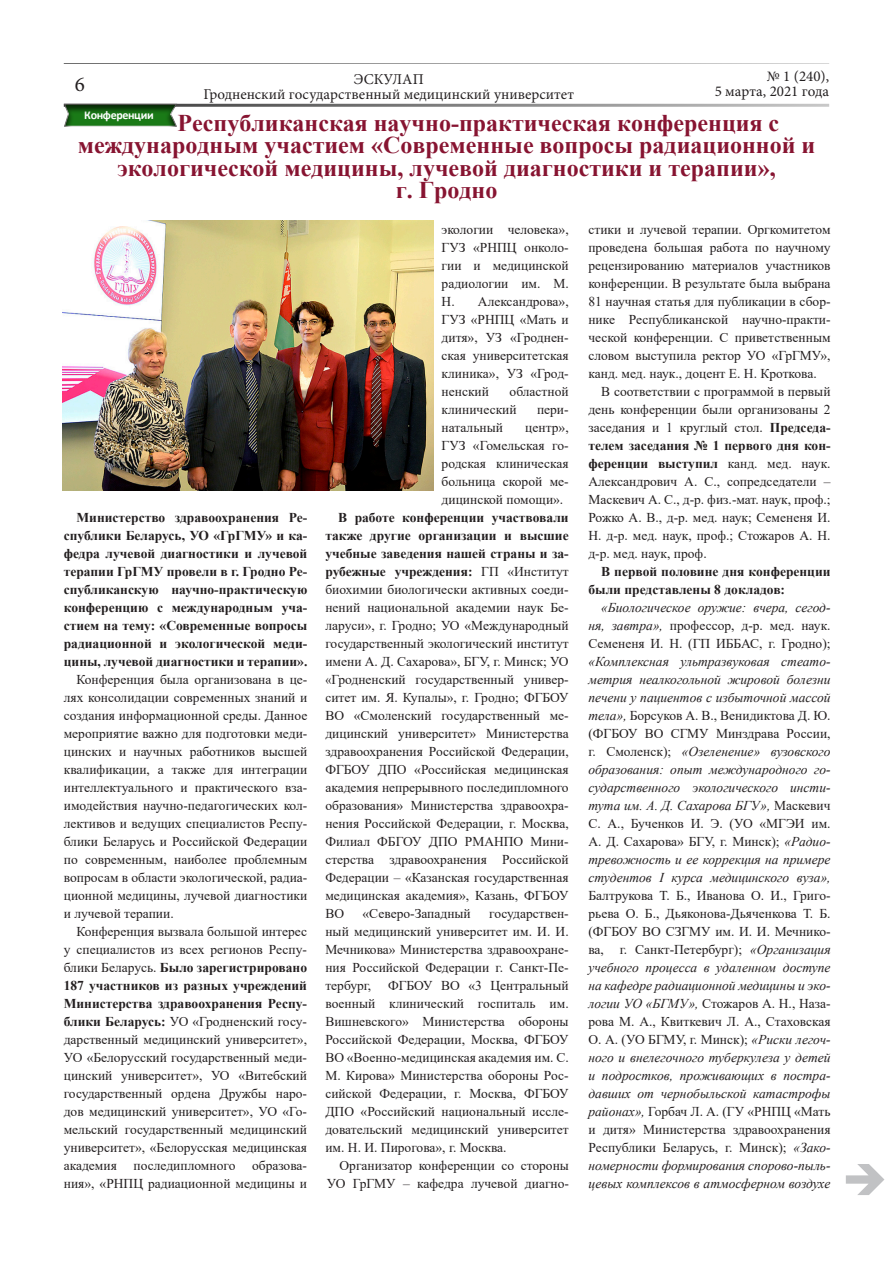
<style>
.page{position:relative;width:893px;height:1263px;background:#fff}
.page>*{position:absolute;margin:0;border:0;box-sizing:border-box;transform-origin:0 0}
.t1{font:700 24px "Times New Roman";color:#871431}
.t2{font:21px "Minion Pro";color:#231f20}
.t3{font:15px/15px "Minion Pro";color:#231f20;text-align:center}
.Стиль{font:13.5px/18px "Times New Roman";color:#231f20;text-align:justify}
.Стиль-2{font:italic 13.5px/18px "Times New Roman";color:#231f20;text-align:justify}
.Стиль-3{font:700 13.5px/18px "Times New Roman";color:#231f20;text-align:justify}
.t4{font:700 12px "Calibri";letter-spacing:-.03em;color:#fff}
.s1{font-weight:700}
.s2{font-style:normal}
</style>
<div class="page">
<hr style="left:64px;top:104px;width:765px;height:3px;background:#000">
<hr style="left:64px;top:64px;width:765px;height:1px;background:#000">
<div style="left:64px;top:101px;width:115px;height:26px;background:#231f20;opacity:.75"></div>
<img style="left:62px;top:221px;width:371px;height:270px">
<svg style="left:846px;top:1164px;width:38px;height:31px"></svg>
<h2 class="t2" style="left:75px;top:70px;width:12px">6</h2>
<p class="t3" style="left:204px;top:72px;width:372px">ЭСКУЛАП<br>Гродненский государственный медицинский университет</p>
<p class="t3" style="left:715px;top:69px;width:116px;text-align:right">№ 1 (240),<br>5 марта, 2021 года</p>
<p class="t4" style="left:84px;top:107px;width:71px">Конференции</p>
<p class="t1" style="left:178px;top:105px;width:603px">Республиканская научно-практическая конференция с</p>
<p class="t1" style="left:78px;top:128px;width:739px">международным участием «Современные вопросы радиационной и</p>
<p class="t1" style="left:117px;top:150px;width:660px">экологической медицины, лучевой диагностики и терапии»,</p>
<p class="t1" style="left:396px;top:173px;width:103px">г. Гродно</p>
<p class="Стиль-3" style="left:64px;top:508px;width:245px;text-indent:13px">Министерство здравоохранения Ре&shy;спублики Беларусь, УО «ГрГМУ» и ка&shy;федра лучевой диагностики и лучевой терапии ГрГМУ провели в г. Гродно Ре&shy;спубликанскую научно-практическую конференцию с международным уча&shy;стием на тему: «Современные вопросы радиационной и экологической меди&shy;цины, лучевой диагностики и терапии».</p>
<p class="Стиль" style="left:64px;top:670px;width:245px;text-indent:13px">Конференция была организована в це&shy;лях консолидации современных знаний и создания информационной среды. Данное мероприятие важно для подготовки меди&shy;цинских и научных работников высшей квалификации, а также для интеграции интеллектуального и практического вза&shy;имодействия научно-педагогических кол&shy;лективов и ведущих специалистов Респу&shy;блики Беларусь и Российской Федерации по современным, наиболее проблемным вопросам в области экологической, радиа&shy;ционной медицины, лучевой диагностики и лучевой терапии.</p>
<p class="Стиль" style="left:64px;top:922px;width:245px;text-indent:13px">Конференция вызвала большой интерес у специалистов из всех регионов Респу&shy;блики Беларусь. <span class="s1">Было зарегистрировано 187 участников из разных учреждений Министерства здравоохранения Респу&shy;блики Беларусь:</span> УО «Гродненский госу&shy;дарственный медицинский университет», УО «Белорусский государственный меди&shy;цинский университет», УО «Витебский государственный ордена Дружбы наро&shy;дов медицинский университет», УО «Го&shy;мельский государственный медицинский университет», «Белорусская медицинская академия последипломного образова&shy;ния», «РНПЦ радиационной медицины и</p>
<p class="Стиль" style="left:442px;top:220px;width:129px">экологии человека», ГУЗ «РНПЦ онколо&shy;гии и медицинской радиологии им. М.<br>Н. Александрова», ГУЗ «РНПЦ «Мать и дитя», УЗ «Гроднен&shy;ская университетская клиника», УЗ «Грод&shy;ненский</p>
<p class="Стиль" style="left:442px;top:382px;width:129px;text-indent:68px">областной клинический</p>
<p class="Стиль" style="left:537px;top:400px;width:33px">пери-</p>
<p class="Стиль" style="left:442px;top:418px;width:63px">натальный</p>
<p class="Стиль" style="left:442px;top:418px;width:129px;text-indent:84px">центр», ГУЗ «Гомельская го&shy;родская клиническая больница скорой ме&shy;дицинской помощи».</p>
<p class="Стиль" style="left:325px;top:508px;width:245px;text-indent:13px"><span class="s1">В работе конференции участвовали также другие организации и высшие учебные заведения нашей страны и за&shy;рубежные учреждения:</span> ГП «Институт биохимии биологически активных соеди&shy;нений национальной академии наук Бе&shy;ларуси», г. Гродно; УО «Международный государственный экологический институт имени А. Д. Сахарова», БГУ, г. Минск; УО «Гродненский государственный универ&shy;ситет им. Я. Купалы», г. Гродно; ФГБОУ ВО «Смоленский государственный ме&shy;дицинский университет» Министерства здравоохранения Российской Федерации, ФГБОУ ДПО «Российская медицинская академия непрерывного последипломного образования» Министерства здравоохра&shy;нения Российской Федерации, г. Москва, Филиал ФБГОУ ДПО РМАНПО Мини&shy;стерства здравоохранения Российской Федерации – «Казанская государственная медицинская академия», Казань, ФГБОУ ВО</p>
<p class="Стиль" style="left:362px;top:904px;width:110px">«Северо-Западный</p>
<p class="Стиль" style="left:325px;top:904px;width:245px;text-indent:164px">государствен&shy;ный медицинский университет им. И. И.<br>Мечникова» Министерства здравоохране&shy;ния Российской Федерации г. Санкт-Пе&shy;тербург, ФГБОУ ВО «3 Центральный военный клинический госпиталь им.<br>Вишневского» Министерства обороны Российской Федерации, Москва, ФГБОУ ВО «Военно-медицинская академия им. С.<br>М. Кирова» Министерства обороны Рос&shy;сийской Федерации, г. Москва, ФГБОУ ДПО «Российский национальный иссле&shy;довательский медицинский университет им. Н. И. Пирогова», г. Москва.</p>
<p class="Стиль" style="left:327px;top:1156px;width:244px;text-align:right">Организатор конференции со стороны<br>УО ГрГМУ – кафедра лучевой диагно-</p>
<p class="Стиль" style="left:588px;top:220px;width:244px">стики и лучевой терапии. Оргкомитетом проведена большая работа по научному рецензированию материалов участников конференции. В результате была выбрана 81 научная статья для публикации в сбор&shy;нике Республиканской научно-практи&shy;ческой конференции. С приветственным словом выступила ректор УО «ГрГМУ», канд. мед. наук., доцент Е. Н. Кроткова.</p>
<p class="Стиль" style="left:588px;top:382px;width:244px;text-indent:13px">В соответствии с программой в первый день конференции были организованы 2 заседания и 1 круглый стол. <span class="s1">Председа&shy;телем заседания № 1 первого дня кон&shy;ференции выступил</span> канд. мед. наук.<br>Александрович А. С., сопредседатели – Маскевич А. С., д-р. физ.-мат. наук, проф.; Рожко А. В., д-р. мед. наук; Семененя И.<br>Н. д-р. мед. наук, проф.; Стожаров А. Н. д-р. мед. наук, проф.</p>
<p class="Стиль-3" style="left:588px;top:562px;width:244px;text-indent:13px">В первой половине дня конференции были представлены 8 докладов:</p>
<p class="Стиль-2" style="left:588px;top:598px;width:244px;text-indent:13px">«Биологическое оружие: вчера, сегод&shy;ня, завтра», <span class="s2">профессор, д-р. мед. наук.<br>Семененя И. Н. (ГП ИББАС, г. Гродно); </span>«Комплексная ультразвуковая стеато&shy;метрия неалкогольной жировой болезни печени у пациентов с избыточной массой тела», <span class="s2">Борсуков А. В., Венидиктова Д. Ю. (ФГБОУ ВО СГМУ Минздрава России, г. Смоленск);</span> «Озеленение» вузовского образования: опыт международного го&shy;сударственного экологического инсти&shy;тута им. А. Д. Сахарова БГУ», <span class="s2">Маскевич С. А., Бученков И. Э. (УО «МГЭИ им.<br>А. Д. Сахарова» БГУ, г. Минск);</span> «Радио&shy;тревожность и ее коррекция на примере студентов I курса медицинского вуза», <span class="s2">Балтрукова Т. Б., Иванова О. И., Григо&shy;рьева О. Б., Дьяконова-Дьяченкова Т. Б. (ФГБОУ ВО СЗГМУ им. И. И. Мечнико&shy;ва, г. Санкт-Петербург);</span> «Организация учебного процесса в удаленном доступе на кафедре радиационной медицины и эко&shy;логии УО «БГМУ», <span class="s2">Стожаров А. Н., Наза&shy;рова М. А., Квиткевич Л. А., Стаховская О. А. (УО БГМУ, г. Минск);</span> «Риски легоч&shy;ного и внелегочного туберкулеза у детей и подростков, проживающих в постра&shy;давших от чернобыльской катастрофы районах», <span class="s2">Горбач Л. А. (ГУ «РНПЦ «Мать и дитя» Министерства здравоохранения Республики Беларусь, г. Минск);</span> «Зако&shy;номерности формирования спорово-пыль&shy;цевых комплексов в атмосферном воздухе</p>
</div>
